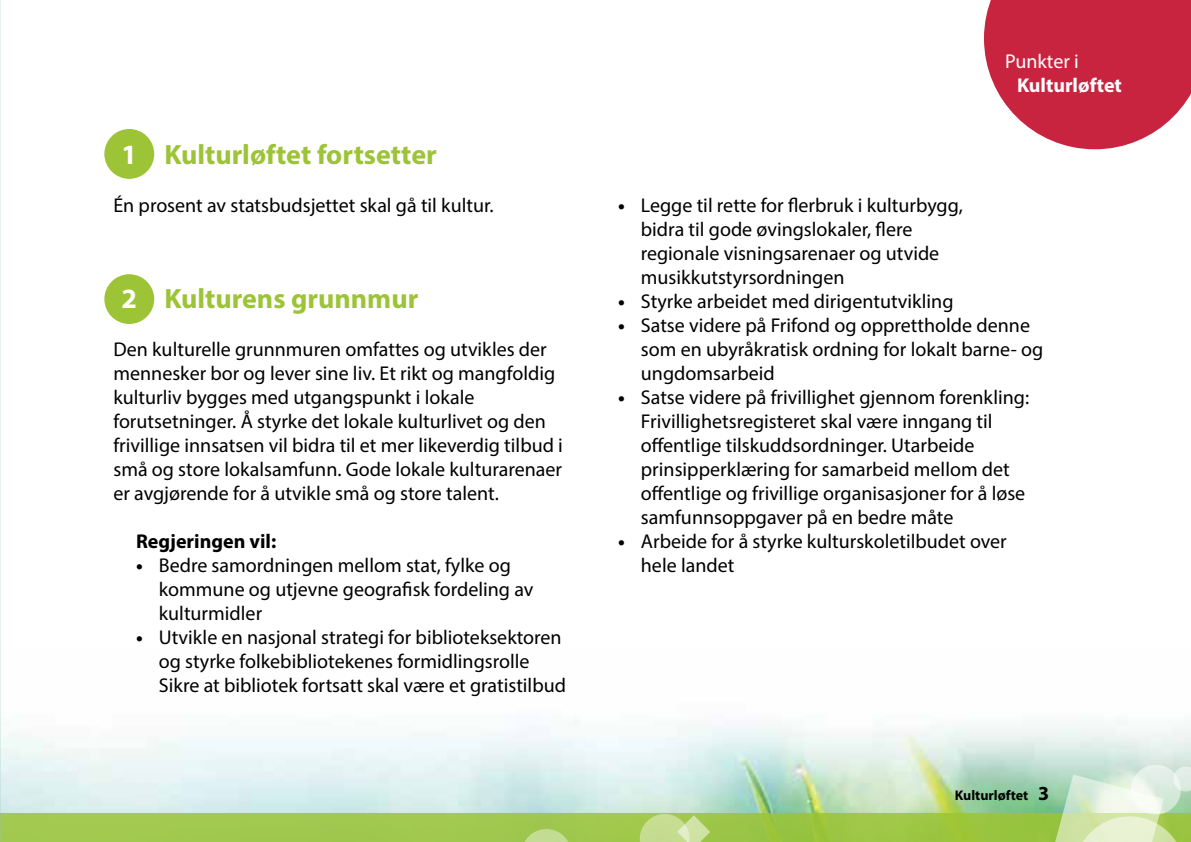
<style>
.page{position:relative;width:1191px;height:842px;background:#fff}
.page>*{position:absolute;margin:0;border:0;box-sizing:border-box;transform-origin:0 0}
.t1{font:700 28px "Myriad Pro";color:#9dc436}
.t2{font:20px/24px "Myriad Pro";color:#000}
.t3{font:700 20px "Myriad Pro";color:#000}
.t4{font:700 20px "Myriad Pro";color:#fff}
.t5{font:20px "Myriad Pro";color:#fff}
.t6{font:700 14px "Myriad";color:#000}
.s1{color:#fff}
.s2{font-weight:700}
.s3{font-size:20px}
</style>
<div class="page">
<img style="left:0;top:648px;width:1191px;height:166px">
<svg style="left:0;top:814px;width:1049px;height:28px;background:#9fc74a"></svg>
<svg style="left:521px;top:829px;width:50px;height:13px"></svg>
<svg style="left:1049px;top:766px;width:142px;height:76px;background:#cfe5bf"></svg>
<svg style="left:639px;top:814px;width:71px;height:28px;background:#c0d987"></svg>
<svg style="left:984px;top:0;width:207px;height:149px;background:#d04159"></svg>
<div style="left:104px;top:129px;width:50px;height:50px;background:#9dc436;border-radius:50%"></div>
<div style="left:104px;top:274px;width:50px;height:50px;background:#9dc436;border-radius:50%"></div>
<h1 class="t1" style="left:121px;top:136px;width:317px"><span class="s1">1</span> Kulturløftet fortsetter</h1>
<p class="t2" style="left:113px;top:193px;width:382px">Én prosent av statsbudsjettet skal gå til kultur.</p>
<h1 class="t1" style="left:121px;top:280px;width:298px"><span class="s1">2</span> Kulturens grunnmur</h1>
<p class="t2" style="left:113px;top:337px;width:451px">Den kulturelle grunnmuren omfattes og utvikles der mennesker bor og lever sine liv. Et rikt og mangfoldig kulturliv bygges med utgangspunkt i lokale forutsetninger. Å styrke det lokale kulturlivet og den frivillige innsatsen vil bidra til et mer likeverdig tilbud i små og store lokalsamfunn. Gode lokale kulturarenaer er avgjørende for å utvikle små og store talent.</p>
<p class="t3" style="left:136px;top:528px;width:142px">Regjeringen vil:</p>
<p class="t2" style="left:159px;top:553px;width:376px;text-indent:-23px"><span class="s2">•</span> Bedre samordningen mellom stat, fylke og kommune og utjevne geografisk fordeling av kulturmidler</p>
<p class="t2" style="left:159px;top:625px;width:409px;text-indent:-23px"><span class="s2">•</span> Utvikle en nasjonal strategi for biblioteksektoren og styrke folkebibliotekenes formidlingsrolle<br>Sikre at bibliotek fortsatt skal være et gratistilbud</p>
<p class="t5" style="left:1005px;top:49px;width:75px">Punkter i</p>
<p class="t4" style="left:1017px;top:72px;width:106px">Kulturløftet</p>
<p class="t2" style="left:641px;top:193px;width:323px;text-indent:-23px"><span class="s2">•</span> Legge til rette for flerbruk i kulturbygg, bidra til gode øvingslokaler, flere regionale visningsarenaer og utvide musikkutstyrsordningen</p>
<p class="t2" style="left:618px;top:289px;width:337px"><span class="s2">•</span> Styrke arbeidet med dirigentutvikling</p>
<p class="t2" style="left:641px;top:313px;width:404px;text-indent:-23px"><span class="s2">•</span> Satse videre på Frifond og opprettholde denne som en ubyråkratisk ordning for lokalt barne- og ungdomsarbeid</p>
<p class="t2" style="left:641px;top:385px;width:390px;text-indent:-23px"><span class="s2">•</span> Satse videre på frivillighet gjennom forenkling:<br>Frivillighetsregisteret skal være inngang til offentlige tilskuddsordninger. Utarbeide prinsipperklæring for samarbeid mellom det offentlige og frivillige organisasjoner for å løse samfunnsoppgaver på en bedre måte</p>
<p class="t2" style="left:641px;top:529px;width:367px;text-indent:-23px"><span class="s2">•</span> Arbeide for å styrke kulturskoletilbudet over hele landet</p>
<p class="t6" style="left:955px;top:788px;width:96px">Kulturløftet <span class="s3">3</span></p>
</div>
